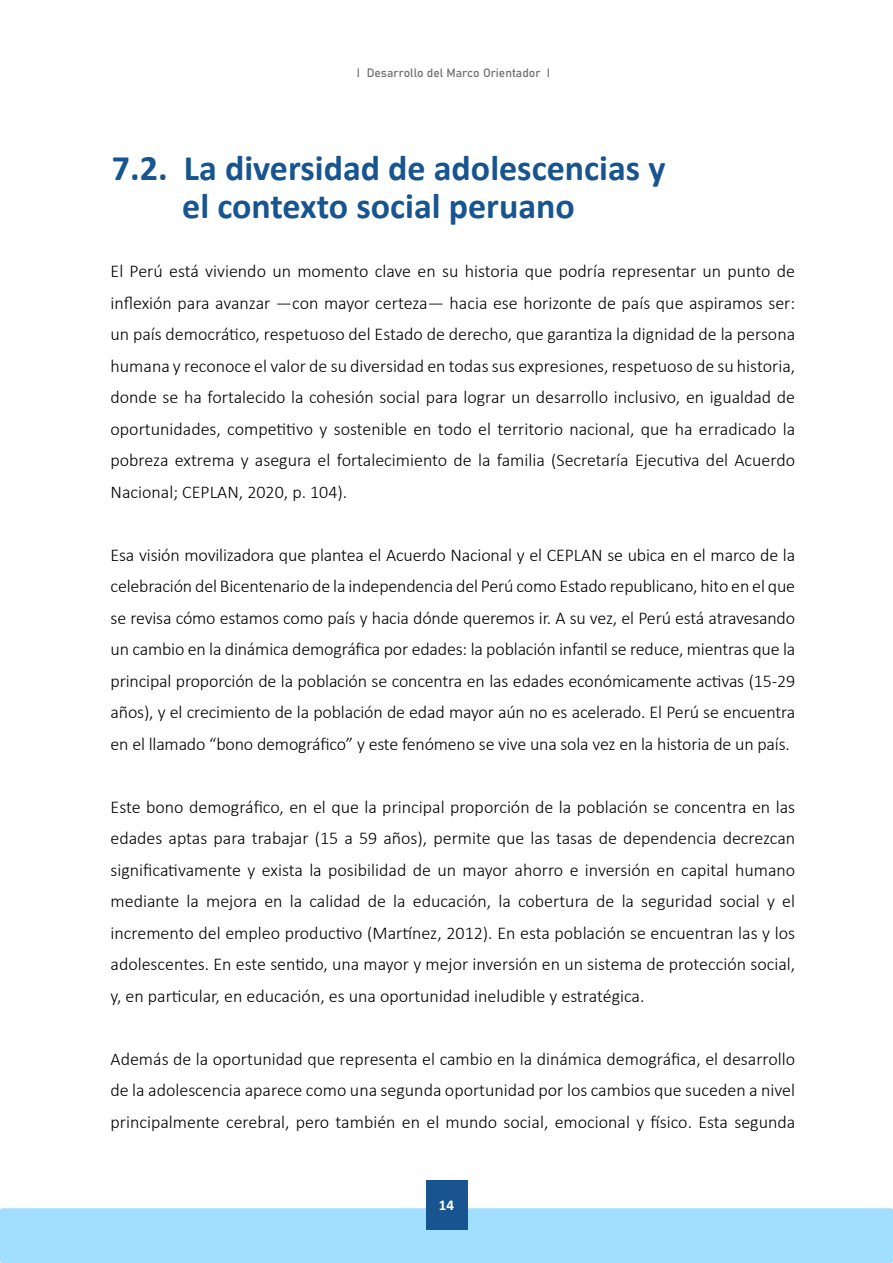
<style>
.page{position:relative;width:893px;height:1263px;background:#fff}
.page>*{position:absolute;margin:0;border:0;box-sizing:border-box;transform-origin:0 0}
.t1{font:700 36px/37.5px "Calibri";color:#185590;text-align:center}
.t2{font:300 18px/31.5px "Calibri";color:#000;text-align:justify}
.t3{font:700 15px "Calibri";color:#fff}
.t4{font:12px "Bahnschrift";color:#706f6f}
</style>
<div class="page">
<div style="left:0;top:1208px;width:893px;height:55px;background:#a1deff;border-radius:2px"></div>
<div style="left:426px;top:1180px;width:41px;height:49px;background:#185590"></div>
<p class="t4" style="left:357px;top:64px;width:195px">I Desarrollo del Marco Orientador I</p>
<h1 class="t1" style="left:112px;top:149px;width:555px">7.2. La diversidad de adolescencias y el contexto social peruano</h1>
<p class="t2" style="left:111px;top:255px;width:686px">El Perú está viviendo un momento clave en su historia que podría representar un punto de inflexión para avanzar —con mayor certeza— hacia ese horizonte de país que aspiramos ser: un país democrático, respetuoso del Estado de derecho, que garantiza la dignidad de la persona humana y reconoce el valor de su diversidad en todas sus expresiones, respetuoso de su historia, donde se ha fortalecido la cohesión social para lograr un desarrollo inclusivo, en igualdad de oportunidades, competitivo y sostenible en todo el territorio nacional, que ha erradicado la pobreza extrema y asegura el fortalecimiento de la familia (Secretaría Ejecutiva del Acuerdo Nacional; CEPLAN, 2020, p. 104).</p>
<p class="t2" style="left:111px;top:539px;width:686px">Esa visión movilizadora que plantea el Acuerdo Nacional y el CEPLAN se ubica en el marco de la celebración del Bicentenario de la independencia del Perú como Estado republicano, hito en el que se revisa cómo estamos como país y hacia dónde queremos ir. A su vez, el Perú está atravesando un cambio en la dinámica demográfica por edades: la población infantil se reduce, mientras que la principal proporción de la población se concentra en las edades económicamente activas (15-29 años), y el crecimiento de la población de edad mayor aún no es acelerado. El Perú se encuentra en el llamado “bono demográfico” y este fenómeno se vive una sola vez en la historia de un país.</p>
<p class="t2" style="left:111px;top:791px;width:686px">Este bono demográfico, en el que la principal proporción de la población se concentra en las edades aptas para trabajar (15 a 59 años), permite que las tasas de dependencia decrezcan significativamente y exista la posibilidad de un mayor ahorro e inversión en capital humano mediante la mejora en la calidad de la educación, la cobertura de la seguridad social y el incremento del empleo productivo (Martínez, 2012). En esta población se encuentran las y los adolescentes. En este sentido, una mayor y mejor inversión en un sistema de protección social, y, en particular, en educación, es una oportunidad ineludible y estratégica.</p>
<p class="t2" style="left:111px;top:1043px;width:686px">Además de la oportunidad que representa el cambio en la dinámica demográfica, el desarrollo de la adolescencia aparece como una segunda oportunidad por los cambios que suceden a nivel principalmente cerebral, pero también en el mundo social, emocional y físico. Esta segunda</p>
<p class="t3" style="left:439px;top:1195px;width:17px">14</p>
</div>
